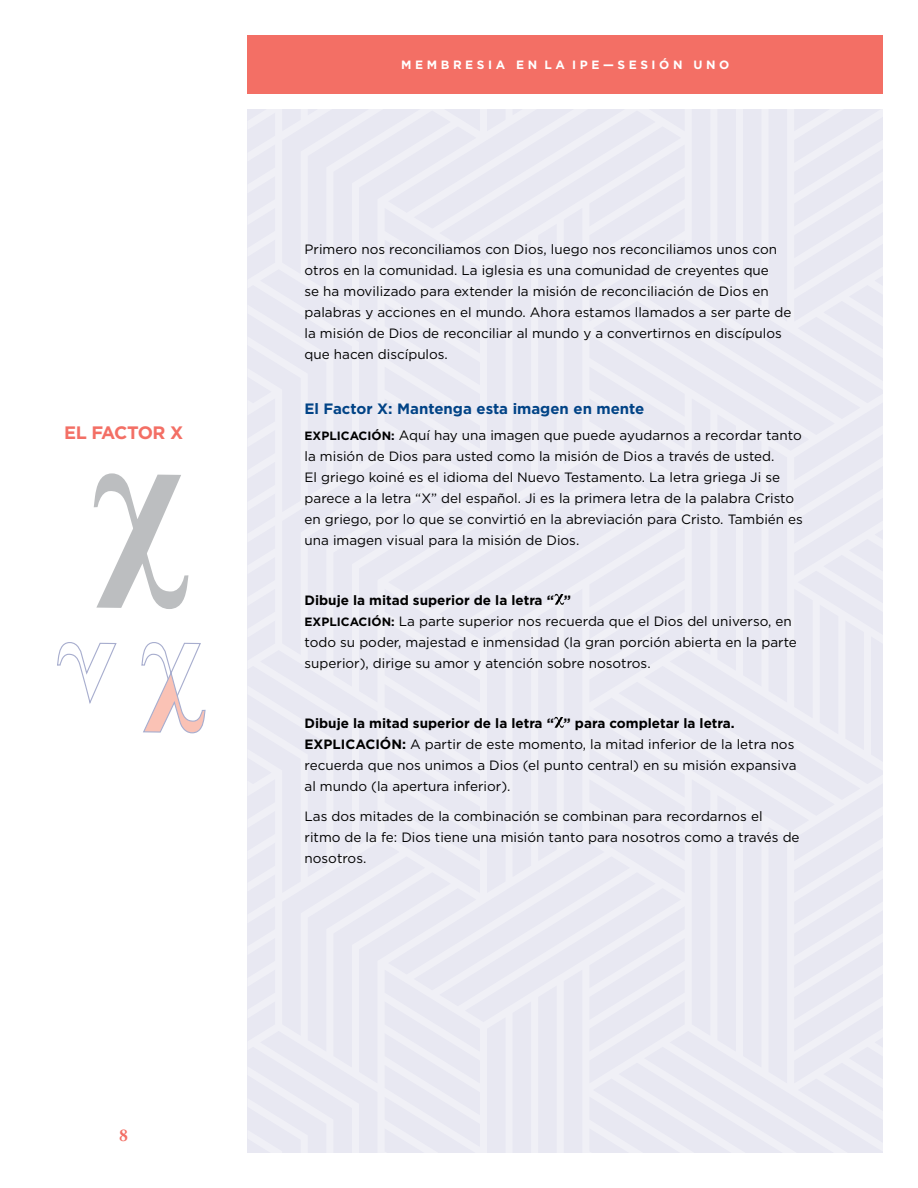
<style>
.page{position:relative;width:918px;height:1188px;background:#fff}
.page>*{position:absolute;margin:0;border:0;box-sizing:border-box;transform-origin:0 0}
.Headling{font:700 18px "Gotham";letter-spacing:-.04em;color:#f36f65}
.t1{font:700 condensed 18px "ITC Garamond Std";color:#f36f65}
.Subhead{font:700 15px "Gotham";color:#014386}
.Body{font:13.5px/21px "Gotham";color:#000}
.t2{font:700 12px "Gotham";color:#fff}
.s1{font-weight:700;font-size:12px}
.s2{font-weight:700}
</style>
<div class="page">
<div style="left:247px;top:61px;width:636px;height:1092px;background:#e8e8f2"></div>
<div style="left:248px;top:35px;width:635px;height:59px;background:#f36f65"></div>
<svg style="left:555px;top:594px;width:9px;height:11px"></svg>
<svg style="left:554px;top:717px;width:10px;height:11px"></svg>
<svg style="left:57px;top:642px;width:60px;height:62px"></svg>
<svg style="left:94px;top:473px;width:94px;height:136px"></svg>
<svg style="left:141px;top:642px;width:65px;height:92px"></svg>
<p class="Headling" style="left:64px;top:421px;width:121px">EL FACTOR X</p>
<h1 class="t1" style="left:120px;top:1125px;width:10px">8</h1>
<p class="t2" style="left:401px;top:57px;width:330px">M E M B R E S I A E N L A I P E — S E S I Ó N U N O</p>
<p class="Body" style="left:305px;top:238px;width:488px">Primero nos reconciliamos con Dios, luego nos reconciliamos unos con otros en la comunidad. La iglesia es una comunidad de creyentes que<br>se ha movilizado para extender la misión de reconciliación de Dios en palabras y acciones en el mundo. Ahora estamos llamados a ser parte de la misión de Dios de reconciliar al mundo y a convertirnos en discípulos que hacen discípulos.</p>
<p class="Subhead" style="left:305px;top:399px;width:341px">El Factor X: Mantenga esta imagen en mente</p>
<p class="Body" style="left:305px;top:424px;width:500px"><span class="s1">EXPLICACIÓN:</span> Aquí hay una imagen que puede ayudarnos a recordar tanto la misión de Dios para usted como la misión de Dios a través de usted.<br>El griego koiné es el idioma del Nuevo Testamento. La letra griega Ji se parece a la letra “X” del español. Ji es la primera letra de la palabra Cristo en griego, por lo que se convirtió en la abreviación para Cristo. También es una imagen visual para la misión de Dios.</p>
<p class="Body" style="left:305px;top:589px;width:494px"><span class="s2">Dibuje la mitad superior de la letra “ ”<br></span><span class="s1">EXPLICACIÓN:</span> La parte superior nos recuerda que el Dios del universo, en todo su poder, majestad e inmensidad (la gran porción abierta en la parte superior), dirige su amor y atención sobre nosotros.</p>
<p class="Body" style="left:305px;top:712px;width:493px"><span class="s2">Dibuje la mitad superior de la letra “ ” para completar la letra.<br>EXPLICACIÓN:</span> A partir de este momento, la mitad inferior de la letra nos recuerda que nos unimos a Dios (el punto central) en su misión expansiva al mundo (la apertura inferior).</p>
<p class="Body" style="left:305px;top:805px;width:497px">Las dos mitades de la combinación se combinan para recordarnos el ritmo de la fe: Dios tiene una misión tanto para nosotros como a través de nosotros.</p>
</div>
